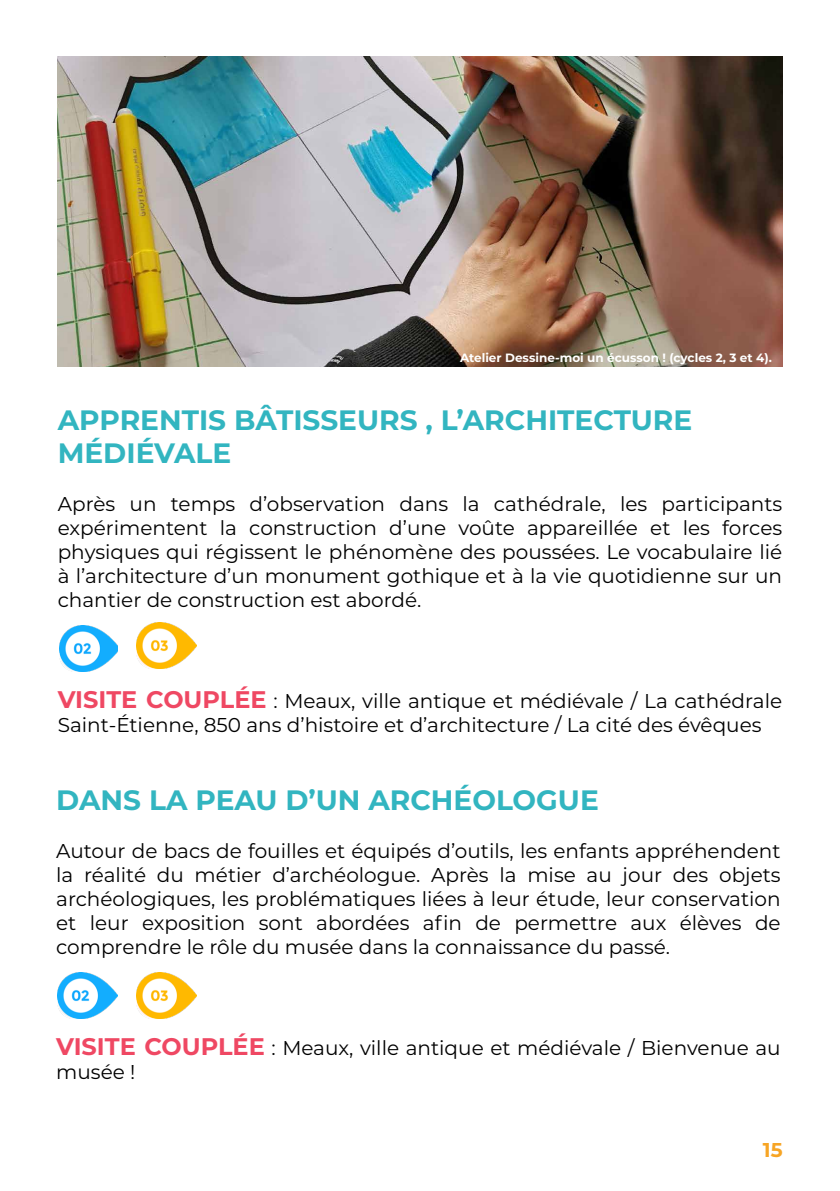
<style>
.page{position:relative;width:840px;height:1191px;background:#fff}
.page>*{position:absolute;margin:0;border:0;box-sizing:border-box;transform-origin:0 0}
.t1{font:700 28px/33.6px "Montserrat";color:#32b5c0}
.t2{font:20px/24px "Montserrat";color:#000;text-align:justify}
.t3{font:700 20px "Montserrat";color:#f7a525}
.t4{font:700 12px "Montserrat";color:#fff}
.s1{font-weight:700;font-size:24px;color:#ef4863}
</style>
<div class="page">
<img style="left:60px;top:625px;width:57px;height:46px">
<img style="left:136px;top:622px;width:60px;height:46px">
<img style="left:57px;top:57px;width:724px;height:310px">
<img style="left:58px;top:972px;width:59px;height:46px">
<img style="left:136px;top:972px;width:60px;height:46px">
<p class="t4" style="left:459px;top:349px;width:313px">Atelier Dessine-moi un écusson ! (cycles 2, 3 et 4).</p>
<h1 class="t1" style="left:58px;top:401px;width:635px">APPRENTIS BÂTISSEURS , L’ARCHITECTURE<br>MÉDIÉVALE</h1>
<p class="t2" style="left:58px;top:491px;width:725px">Après un temps d’observation dans la cathédrale, les participants expérimentent la construction d’une voûte appareillée et les forces physiques qui régissent le phénomène des poussées. Le vocabulaire lié à l’architecture d’un monument gothique et à la vie quotidienne sur un chantier de construction est abordé.</p>
<p class="t2" style="left:58px;top:688px;width:725px"><span class="s1">VISITE COUPLÉE</span> : Meaux, ville antique et médiévale / La cathédrale<br>Saint-Étienne, 850 ans d’histoire et d’architecture / La cité des évêques</p>
<h1 class="t1" style="left:56px;top:782px;width:544px">DANS LA PEAU D’UN ARCHÉOLOGUE</h1>
<p class="t2" style="left:56px;top:838px;width:725px">Autour de bacs de fouilles et équipés d’outils, les enfants appréhendent la réalité du métier d’archéologue. Après la mise au jour des objets archéologiques, les problématiques liées à leur étude, leur conservation et leur exposition sont abordées afin de permettre aux élèves de comprendre le rôle du musée dans la connaissance du passé.</p>
<p class="t2" style="left:56px;top:1035px;width:725px"><span class="s1">VISITE COUPLÉE</span> : Meaux, ville antique et médiévale / Bienvenue au musée !</p>
<p class="t3" style="left:762px;top:1135px;width:21px">15</p>
</div>
